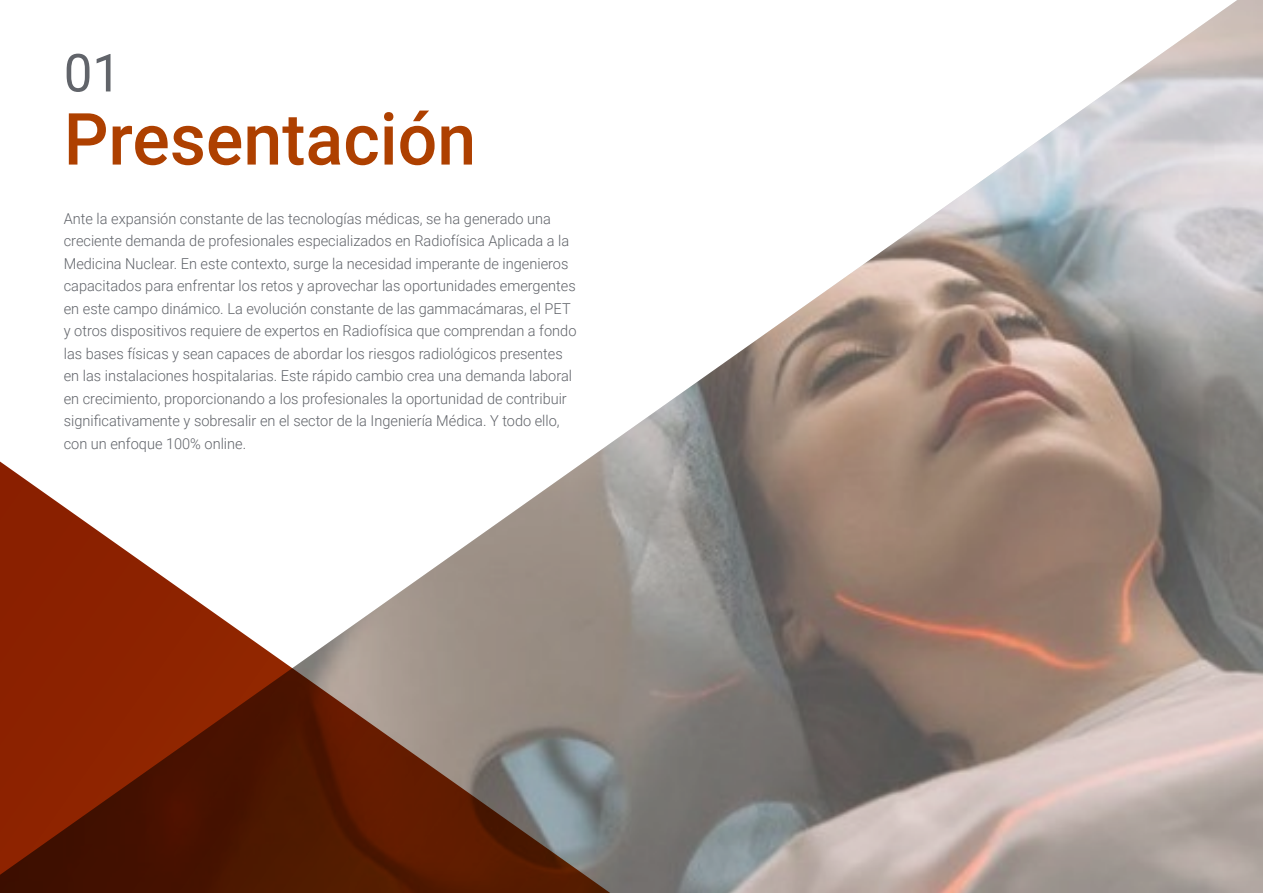
<style>
.page{position:relative;width:1263px;height:893px;background:#fff}
.page>*{position:absolute;margin:0;border:0;box-sizing:border-box;transform-origin:0 0}
.t1{font:500 72px "Roboto";color:#ae4000}
.t2{font:52.5px "Roboto";color:#61646a}
.t3{font:300 15px/22.5px "Roboto";color:#61646a}
</style>
<div class="page">
<img style="left:607px;top:0;width:656px;height:893px">
<svg style="left:0;top:446px;width:640px;height:447px"></svg>
<h2 class="t2" style="left:64px;top:36px;width:59px">01</h2>
<h1 class="t1" style="left:64px;top:89px;width:414px">Presentación</h1>
<p class="t3" style="left:64px;top:207px;width:514px">Ante la expansión constante de las tecnologías médicas, se ha generado una creciente demanda de profesionales especializados en Radiofísica Aplicada a la Medicina Nuclear. En este contexto, surge la necesidad imperante de ingenieros capacitados para enfrentar los retos y aprovechar las oportunidades emergentes en este campo dinámico. La evolución constante de las gammacámaras, el PET y otros dispositivos requiere de expertos en Radiofísica que comprendan a fondo las bases físicas y sean capaces de abordar los riesgos radiológicos presentes en las instalaciones hospitalarias. Este rápido cambio crea una demanda laboral en crecimiento, proporcionando a los profesionales la oportunidad de contribuir significativamente y sobresalir en el sector de la Ingeniería Médica. Y todo ello, con un enfoque 100% online.</p>
</div>
